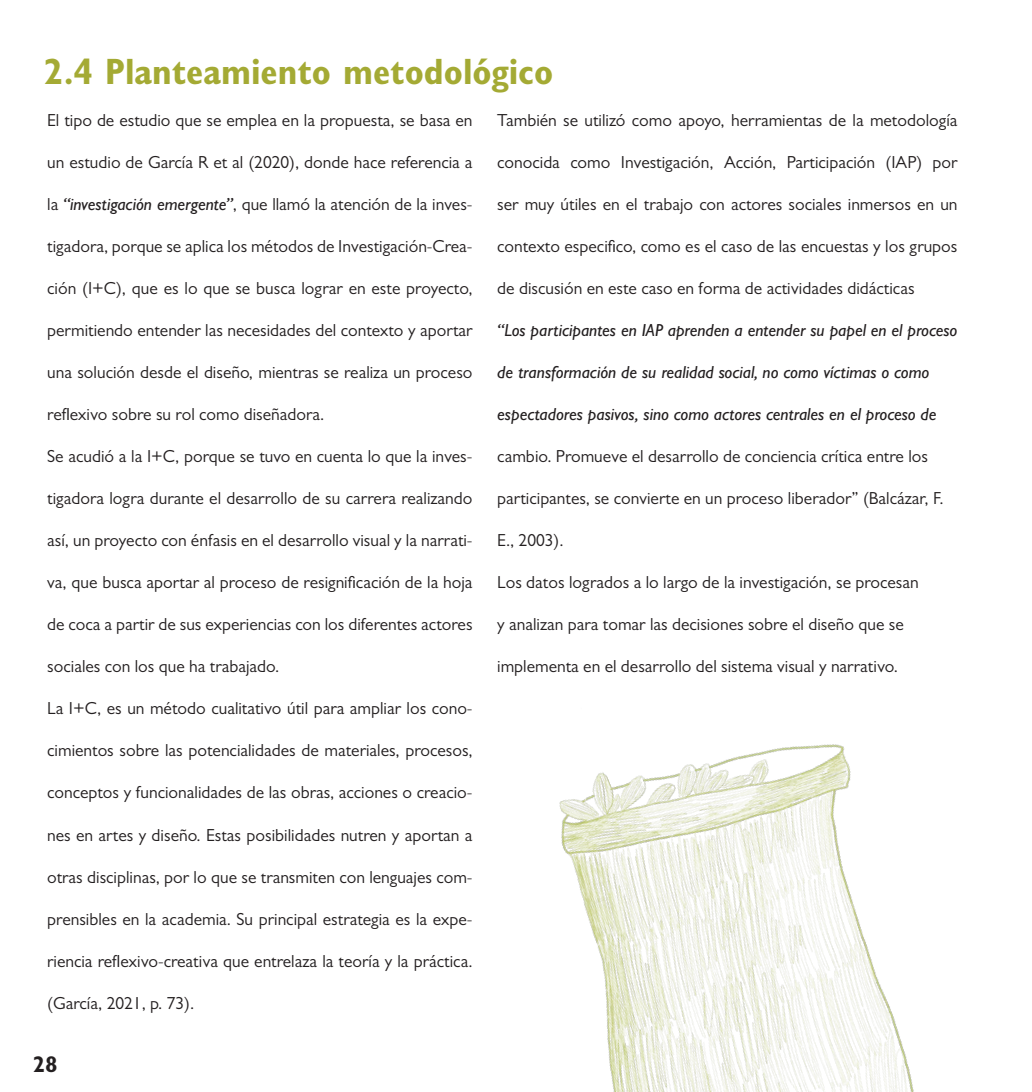
<style>
.page{position:relative;width:1032px;height:1092px;background:#fff}
.page>*{position:absolute;margin:0;border:0;box-sizing:border-box;transform-origin:0 0}
.t1{font:700 condensed 36.75px "Gill Sans";color:#a4aa34}
.t2{font:700 condensed 22.75px "Gill Sans";color:#231f20}
.t3{font:17.5px "Gill Sans";color:#231f20}
.t4{font:italic 500 17.5px "Gill Sans";color:#231f20}
.s1{font-weight:500;font-style:italic}
</style>
<div class="page">
<img style="left:559px;top:744px;width:355px;height:347px">
<h1 class="t1" style="left:45px;top:50px;width:510px">2.4 Planteamiento metodológico</h1>
<p class="t3" style="left:47px;top:110px;width:427px">El tipo de estudio que se emplea en la propuesta, se basa en</p>
<p class="t3" style="left:47px;top:152px;width:427px">un estudio de García R et al (2020), donde hace referencia a</p>
<p class="t3" style="left:47px;top:194px;width:427px">la <span class="s1">“investigación emergente”</span>, que llamó la atención de la inves-</p>
<p class="t3" style="left:47px;top:236px;width:427px">tigadora, porque se aplica los métodos de Investigación-Crea-</p>
<p class="t3" style="left:47px;top:278px;width:427px">ción (I+C), que es lo que se busca lograr en este proyecto,</p>
<p class="t3" style="left:47px;top:320px;width:427px">permitiendo entender las necesidades del contexto y aportar</p>
<p class="t3" style="left:47px;top:362px;width:427px">una solución desde el diseño, mientras se realiza un proceso</p>
<p class="t3" style="left:47px;top:404px;width:279px">reflexivo sobre su rol como diseñadora.</p>
<p class="t3" style="left:47px;top:446px;width:427px">Se acudió a la I+C, porque se tuvo en cuenta lo que la inves-</p>
<p class="t3" style="left:47px;top:488px;width:427px">tigadora logra durante el desarrollo de su carrera realizando</p>
<p class="t3" style="left:47px;top:530px;width:427px">así, un proyecto con énfasis en el desarrollo visual y la narrati-</p>
<p class="t3" style="left:47px;top:572px;width:427px">va, que busca aportar al proceso de resignificación de la hoja</p>
<p class="t3" style="left:47px;top:614px;width:427px">de coca a partir de sus experiencias con los diferentes actores</p>
<p class="t3" style="left:47px;top:656px;width:233px">sociales con los que ha trabajado.</p>
<p class="t3" style="left:47px;top:698px;width:427px">La I+C, es un método cualitativo útil para ampliar los cono-</p>
<p class="t3" style="left:47px;top:740px;width:427px">cimientos sobre las potencialidades de materiales, procesos,</p>
<p class="t3" style="left:47px;top:782px;width:427px">conceptos y funcionalidades de las obras, acciones o creacio-</p>
<p class="t3" style="left:47px;top:824px;width:427px">nes en artes y diseño. Estas posibilidades nutren y aportan a</p>
<p class="t3" style="left:47px;top:866px;width:427px">otras disciplinas, por lo que se transmiten con lenguajes com-</p>
<p class="t3" style="left:47px;top:908px;width:427px">prensibles en la academia. Su principal estrategia es la expe-</p>
<p class="t3" style="left:47px;top:950px;width:427px">riencia reflexivo-creativa que entrelaza la teoría y la práctica.</p>
<p class="t3" style="left:47px;top:992px;width:149px">(García, 2021, p. 73).</p>
<p class="t3" style="left:497px;top:110px;width:462px">También se utilizó como apoyo, herramientas de la metodología</p>
<p class="t3" style="left:497px;top:152px;width:462px">conocida como Investigación, Acción, Participación (IAP) por</p>
<p class="t3" style="left:497px;top:194px;width:462px">ser muy útiles en el trabajo con actores sociales inmersos en un</p>
<p class="t3" style="left:497px;top:236px;width:462px">contexto especifico, como es el caso de las encuestas y los grupos</p>
<p class="t3" style="left:497px;top:278px;width:419px">de discusión en este caso en forma de actividades didácticas</p>
<p class="t4" style="left:497px;top:320px;width:461px">“Los participantes en IAP aprenden a entender su papel en el proceso</p>
<p class="t4" style="left:497px;top:362px;width:433px">de transformación de su realidad social, no como víctimas o como</p>
<p class="t4" style="left:497px;top:404px;width:441px">espectadores pasivos, sino como actores centrales en el proceso de</p>
<p class="t3" style="left:497px;top:446px;width:432px">cambio. Promueve el desarrollo de conciencia crítica entre los</p>
<p class="t3" style="left:497px;top:488px;width:448px">participantes, se convierte en un proceso liberador” (Balcázar, F.</p>
<p class="t3" style="left:497px;top:530px;width:68px">E., 2003).</p>
<p class="t3" style="left:497px;top:572px;width:423px">Los datos logrados a lo largo de la investigación, se procesan</p>
<p class="t3" style="left:497px;top:614px;width:408px">y analizan para tomar las decisiones sobre el diseño que se</p>
<p class="t3" style="left:497px;top:656px;width:402px">implementa en el desarrollo del sistema visual y narrativo.</p>
<h2 class="t2" style="left:34px;top:1050px;width:25px">28</h2>
</div>
